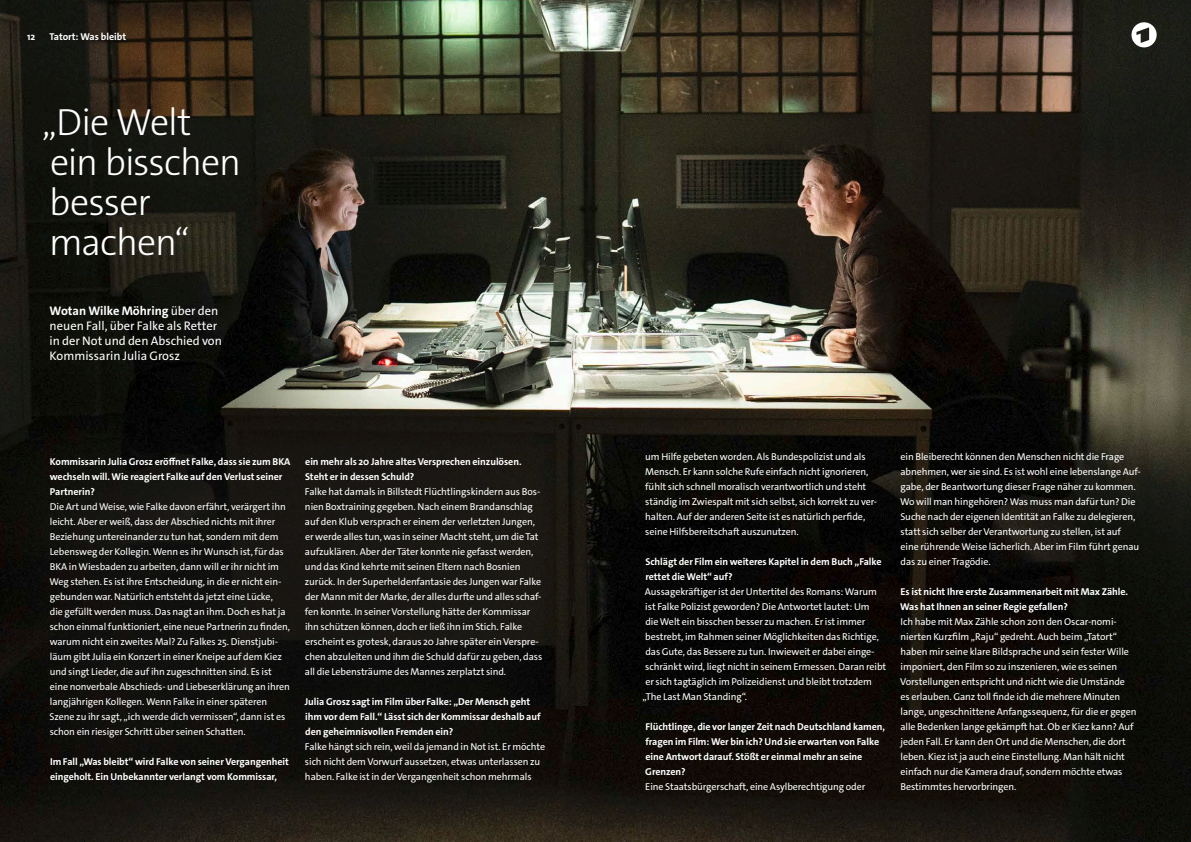
<style>
.page{position:relative;width:1191px;height:842px;background:#fff}
.page>*{position:absolute;margin:0;border:0;box-sizing:border-box;transform-origin:0 0}
.t1{font:300 38px/40px "The Sans C5";letter-spacing:-.025em;color:#fff}
.t2{font:12.5px/15px "The Sans C5";color:#fff}
.t3{font:10px/15px "The Sans C5";letter-spacing:-.005em;color:#fff}
.t4{font:700 10px/15px "The Sans C5";letter-spacing:-.005em;color:#fff}
.s1{font-weight:700}
</style>
<div class="page">
<img style="left:0;top:0;width:1191px;height:842px">
<div style="left:0;top:392px;width:606px;height:450px;background:#1a1918;opacity:.75"></div>
<svg style="left:1131px;top:22px;width:25px;height:25px"></svg>
<p class="t4" style="left:27px;top:29px;width:10px">12</p>
<p class="t4" style="left:50px;top:29px;width:78px">Tatort: Was bleibt</p>
<h1 class="t1" style="left:42px;top:102px;width:201px">„Die Welt ein bisschen besser machen“</h1>
<p class="t2" style="left:50px;top:303px;width:174px"><span class="s1">Wotan Wilke Möhring</span> über den neuen Fall, über Falke als Retter in der Not und den Abschied von<br>Kommissarin Julia Grosz</p>
<p class="t4" style="left:50px;top:454px;width:242px">Kommissarin Julia Grosz eröffnet Falke, dass sie zum BKA wechseln will. Wie reagiert Falke auf den Verlust seiner<br>Partnerin?</p>
<p class="t3" style="left:49px;top:499px;width:242px">Die Art und Weise, wie Falke davon erfährt, verärgert ihn leicht. Aber er weiß, dass der Abschied nichts mit ihrer Beziehung untereinander zu tun hat, sondern mit dem Lebensweg der Kollegin. Wenn es ihr Wunsch ist, für das BKA in Wiesbaden zu arbeiten, dann will er ihr nicht im Weg stehen. Es ist ihre Entscheidung, in die er nicht ein&shy;gebunden war. Natürlich entsteht da jetzt eine Lücke,<br>die gefüllt werden muss. Das nagt an ihm. Doch es hat ja schon einmal funktioniert, eine neue Partnerin zu finden, warum nicht ein zweites Mal? Zu Falkes 25. Dienstjubi&shy;läum gibt Julia ein Konzert in einer Kneipe auf dem Kiez und singt Lieder, die auf ihn zugeschnitten sind. Es ist eine nonverbale Abschieds- und Liebeserklärung an ihren langjährigen Kollegen. Wenn Falke in einer späteren Szene zu ihr sagt, „ich werde dich vermissen“, dann ist es schon ein riesiger Schritt über seinen Schatten.</p>
<p class="t4" style="left:50px;top:754px;width:240px">Im Fall „Was bleibt“ wird Falke von seiner Vergangenheit eingeholt. Ein Unbekannter verlangt vom Kommissar,</p>
<p class="t4" style="left:305px;top:454px;width:218px">ein mehr als 20 Jahre altes Versprechen einzulösen.<br>Steht er in dessen Schuld?</p>
<p class="t3" style="left:305px;top:484px;width:239px">Falke hat damals in Billstedt Flüchtlingskindern aus Bos&shy;nien Boxtraining gegeben. Nach einem Brandanschlag auf den Klub versprach er einem der verletzten Jungen, er werde alles tun, was in seiner Macht steht, um die Tat aufzuklären. Aber der Täter konnte nie gefasst werden, und das Kind kehrte mit seinen Eltern nach Bosnien zurück. In der Superheldenfantasie des Jungen war Falke der Mann mit der Marke, der alles durfte und alles schaf&shy;fen konnte. In seiner Vorstellung hätte der Kommissar ihn schützen können, doch er ließ ihn im Stich. Falke erscheint es grotesk, daraus 20 Jahre später ein Verspre&shy;chen abzuleiten und ihm die Schuld dafür zu geben, dass all die Lebensträume des Mannes zerplatzt sind.</p>
<p class="t4" style="left:305px;top:694px;width:237px">Julia Grosz sagt im Film über Falke: „Der Mensch geht ihm vor dem Fall.“ Lässt sich der Kommissar deshalb auf den geheimnisvollen Fremden ein?</p>
<p class="t3" style="left:305px;top:739px;width:242px">Falke hängt sich rein, weil da jemand in Not ist. Er möchte sich nicht dem Vorwurf aussetzen, etwas unterlassen zu haben. Falke ist in der Vergangenheit schon mehrmals</p>
<p class="t3" style="left:645px;top:449px;width:233px">um Hilfe gebeten worden. Als Bundespolizist und als Mensch. Er kann solche Rufe einfach nicht ignorieren, fühlt sich schnell moralisch verantwortlich und steht ständig im Zwiespalt mit sich selbst, sich korrekt zu ver&shy;halten. Auf der anderen Seite ist es natürlich perfide, seine Hilfsbereitschaft auszunutzen.</p>
<p class="t4" style="left:645px;top:554px;width:238px">Schlägt der Film ein weiteres Kapitel in dem Buch „Falke rettet die Welt“ auf?</p>
<p class="t3" style="left:642px;top:584px;width:245px">Aussagekräftiger ist der Untertitel des Romans: Warum ist Falke Polizist geworden? Die Antwortet lautet: Um<br>die Welt ein bisschen besser zu machen. Er ist immer bestrebt, im Rahmen seiner Möglichkeiten das Richtige, das Gute, das Bessere zu tun. Inwieweit er dabei einge&shy;schränkt wird, liegt nicht in seinem Ermessen. Daran reibt er sich tagtäglich im Polizeidienst und bleibt trotzdem „The Last Man Standing“.</p>
<p class="t4" style="left:645px;top:719px;width:241px">Flüchtlinge, die vor langer Zeit nach Deutschland kamen, fragen im Film: Wer bin ich? Und sie erwarten von Falke eine Antwort darauf. Stößt er einmal mehr an seine Grenzen?</p>
<p class="t3" style="left:645px;top:779px;width:221px">Eine Staatsbürgerschaft, eine Asylberechtigung oder</p>
<p class="t3" style="left:900px;top:449px;width:242px">ein Bleiberecht können den Menschen nicht die Frage abnehmen, wer sie sind. Es ist wohl eine lebenslange Auf&shy;gabe, der Beantwortung dieser Frage näher zu kommen.<br>Wo will man hingehören? Was muss man dafür tun? Die Suche nach der eigenen Identität an Falke zu delegieren, statt sich selber der Verantwortung zu stellen, ist auf eine rührende Weise lächerlich. Aber im Film führt genau das zu einer Tragödie.</p>
<p class="t4" style="left:900px;top:584px;width:229px">Es ist nicht Ihre erste Zusammenarbeit mit Max Zähle.<br>Was hat Ihnen an seiner Regie gefallen?</p>
<p class="t3" style="left:900px;top:614px;width:238px">Ich habe mit Max Zähle schon 2011 den Oscar-nomi&shy;nierten Kurzfilm „Raju“ gedreht. Auch beim „Tatort“ haben mir seine klare Bildsprache und sein fester Wille imponiert, den Film so zu inszenieren, wie es seinen Vorstellungen entspricht und nicht wie die Umstände es erlauben. Ganz toll finde ich die mehrere Minuten lange, ungeschnittene Anfangssequenz, für die er gegen alle Bedenken lange gekämpft hat. Ob er Kiez kann? Auf jeden Fall. Er kann den Ort und die Menschen, die dort leben. Kiez ist ja auch eine Einstellung. Man hält nicht einfach nur die Kamera drauf, sondern möchte etwas Bestimmtes hervorbringen.</p>
</div>
